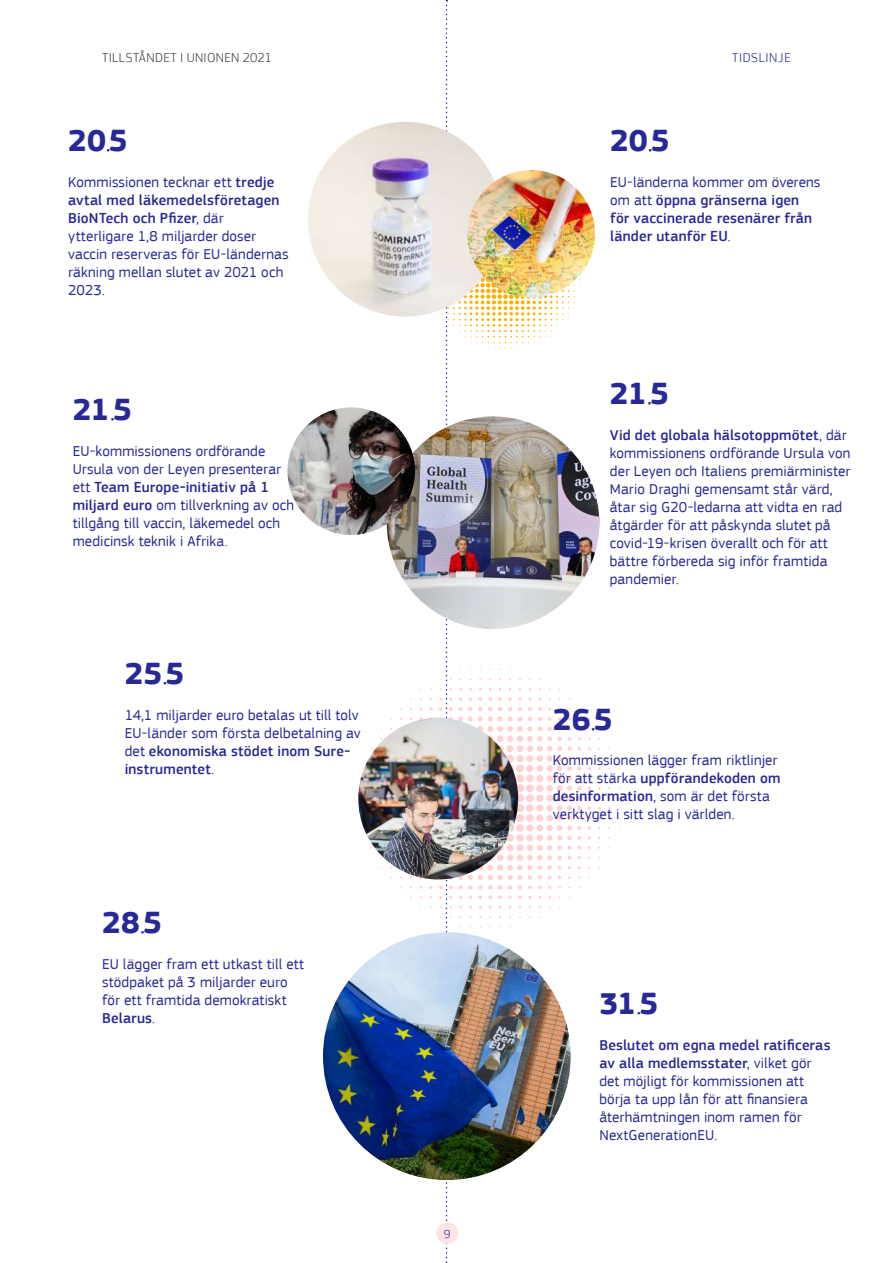
<style>
.page{position:relative;width:893px;height:1263px;background:#fff}
.page>*{position:absolute;margin:0;border:0;box-sizing:border-box;transform-origin:0 0}
.t1{font:700 31.65px "EC Square Sans Pro";color:#282896}
.t2{font:15px/18px "EC Square Sans Pro";letter-spacing:.01em;color:#282896}
.t3{font:500 15px/18px "EC Square Sans Pro";letter-spacing:.01em;color:#282896}
.t4{font:300 13.5px "EC Square Sans Pro";letter-spacing:.025em;color:#3c3c3b}
.t5{font:300 13.5px "EC Square Sans Pro";letter-spacing:.04em;color:#282896}
.t6{font:300 12.15px "EC Square Sans Pro";color:#282896}
.s1{font-weight:300}
.s2{font-weight:500}
.s3{font-weight:400}
</style>
<div class="page">
<img style="left:323px;top:932px;width:248px;height:248px;border-radius:124px">
<svg style="left:351px;top:679px;width:269px;height:258px"></svg>
<img style="left:358px;top:718px;width:67px;height:161px">
<img style="left:387px;top:416px;width:212px;height:213px;border-radius:106px">
<img style="left:287px;top:407px;width:128px;height:128px;border-radius:64px">
<img style="left:425px;top:0;width:161px;height:1263px">
<img style="left:308px;top:122px;width:194px;height:195px;border-radius:97px">
<img style="left:467px;top:170px;width:128px;height:128px;border-radius:64px">
<div style="left:437px;top:1222px;width:21px;height:22px;background:#ffe4e5;border-radius:50%"></div>
<p class="t4" style="left:102px;top:50px;width:172px">TILLSTÅNDET I UNIONEN 2021</p>
<p class="t5" style="left:732px;top:50px;width:60px">TIDSLINJE</p>
<h1 class="t1" style="left:68px;top:122px;width:61px">20<span class="s1">.</span>5</h1>
<p class="t2" style="left:68px;top:173px;width:222px">Kommissionen tecknar ett <span class="s2">tredje avtal med läkemedelsföretagen<br>BioNTech och Pfizer</span>, där ytterligare 1,8 miljarder doser vaccin reserveras för EU-ländernas räkning mellan slutet av 2021 och<br>2023.</p>
<h1 class="t1" style="left:73px;top:391px;width:61px">21<span class="s1">.</span>5</h1>
<p class="t2" style="left:73px;top:442px;width:223px">EU-kommissionens ordförande<br>Ursula von der Leyen presenterar ett <span class="s2">Team Europe-initiativ på 1 miljard euro</span> om tillverkning av och tillgång till vaccin, läkemedel och medicinsk teknik i Afrika.</p>
<h1 class="t1" style="left:610px;top:122px;width:61px">20<span class="s1">.</span>5</h1>
<p class="t3" style="left:610px;top:173px;width:212px"><span class="s3">EU-länderna kommer om överens om att</span> öppna gränserna igen för vaccinerade resenärer från länder utanför EU<span class="s3">.</span></p>
<h1 class="t1" style="left:610px;top:375px;width:61px">21<span class="s1">.</span>5</h1>
<p class="t2" style="left:610px;top:426px;width:242px"><span class="s2">Vid det globala hälsotoppmötet</span>, där kommissionens ordförande Ursula von der Leyen och Italiens premiärminister Mario Draghi gemensamt står värd, åtar sig G20-ledarna att vidta en rad åtgärder för att påskynda slutet på covid-19-krisen överallt och för att bättre förbereda sig inför framtida pandemier.</p>
<h1 class="t1" style="left:125px;top:654px;width:61px">25<span class="s1">.</span>5</h1>
<p class="t2" style="left:125px;top:706px;width:237px">14,1 miljarder euro betalas ut till tolv<br>EU-länder som första delbetalning av det <span class="s2">ekonomiska stödet inom Sure&shy;instrumentet</span>.</p>
<h1 class="t1" style="left:553px;top:700px;width:62px">26<span class="s1">.</span>5</h1>
<p class="t2" style="left:553px;top:752px;width:229px">Kommissionen lägger fram riktlinjer för att stärka <span class="s2">uppförandekoden om desinformation</span>, som är det första verktyget i sitt slag i världen.</p>
<h1 class="t1" style="left:102px;top:903px;width:62px">28<span class="s1">.</span>5</h1>
<p class="t2" style="left:102px;top:955px;width:203px">EU lägger fram ett utkast till ett stödpaket på 3 miljarder euro för ett framtida demokratiskt<br><span class="s2">Belarus</span>.</p>
<p class="t6" style="left:444px;top:1227px;width:8px">9</p>
<h1 class="t1" style="left:599px;top:985px;width:61px">31<span class="s1">.</span>5</h1>
<p class="t2" style="left:599px;top:1036px;width:233px"><span class="s2">Beslutet om egna medel ratificeras av alla medlemsstater</span>, vilket gör det möjligt för kommissionen att börja ta upp lån för att finansiera återhämtningen inom ramen för<br>NextGenerationEU.</p>
</div>
